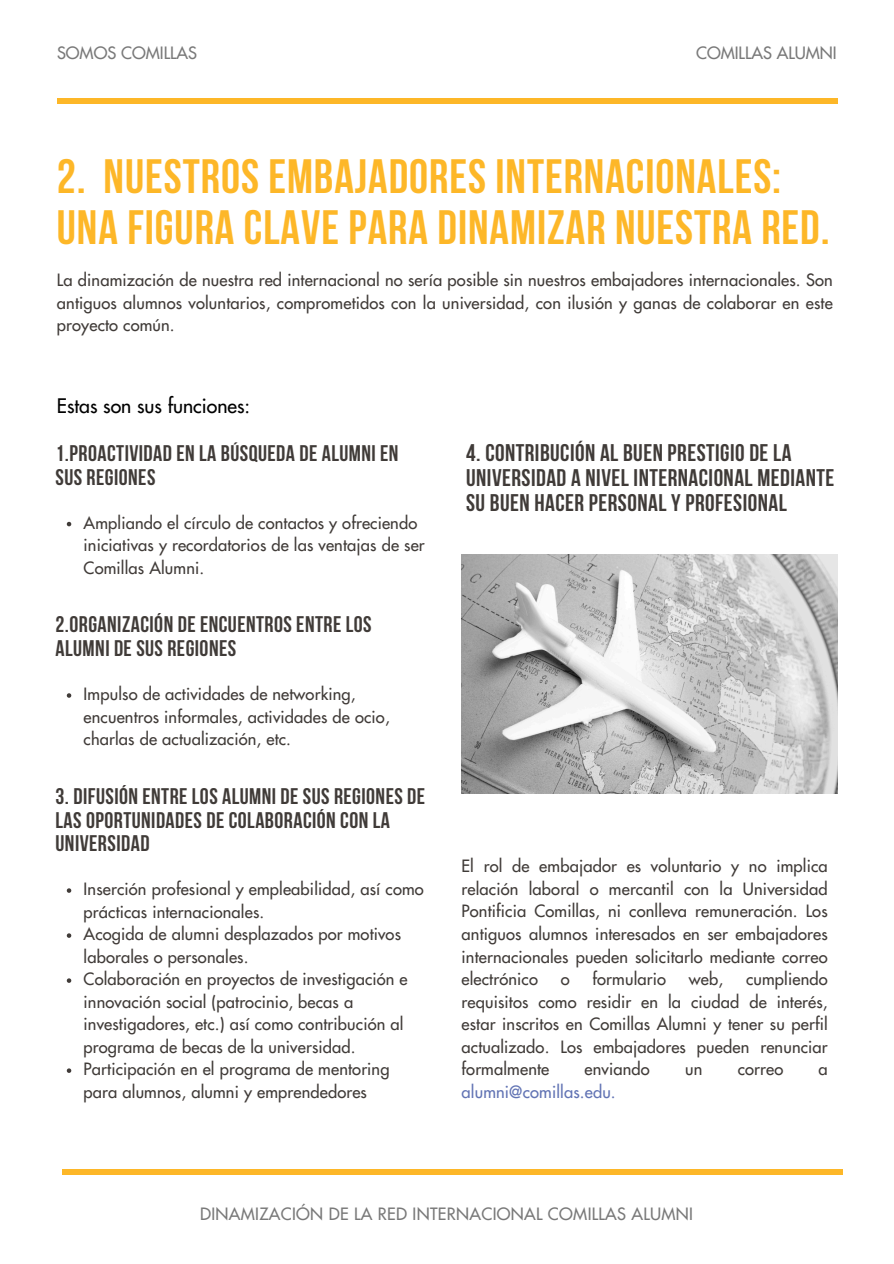
<style>
.page{position:relative;width:894px;height:1264px;background:#fff}
.page>*{position:absolute;margin:0;border:0;box-sizing:border-box;transform-origin:0 0}
.t1{font:700 48px/50.7px "Bebas Neue";letter-spacing:.02em;color:#fdb728}
.t2{font:700 24px/24.8px "Bebas Neue";letter-spacing:.02em;color:#403b38}
.t3{font:700 22.5px/23.7px "Bebas Neue";letter-spacing:.02em;color:#403b38}
.t4{font:500 19.5px "Futura Std";color:#000}
.t5{font:500 16.5px/22.5px "Futura Std";letter-spacing:.01em;color:#403b38}
.t6{font:500 16.5px "Futura Std";letter-spacing:.02em;color:#797979}
.t7{font:500 16.5px "Futura Std";color:#797979}
.t8{font:500 16.5px "Futura Std";letter-spacing:.01em;color:#6274b4}
</style>
<div class="page">
<img style="left:461px;top:555px;width:376px;height:238px">
<div style="left:57px;top:98px;width:780px;height:6px;background:#fdb728"></div>
<div style="left:62px;top:1168px;width:780px;height:6px;background:#fdb728"></div>
<svg style="left:67px;top:522px;width:4px;height:4px"></svg>
<svg style="left:67px;top:693px;width:4px;height:4px"></svg>
<svg style="left:67px;top:888px;width:4px;height:4px"></svg>
<svg style="left:67px;top:933px;width:4px;height:4px"></svg>
<svg style="left:67px;top:978px;width:4px;height:4px"></svg>
<svg style="left:67px;top:1068px;width:4px;height:4px"></svg>
<h3 class="t7" style="left:57px;top:45px;width:141px">SOMOS COMILLAS</h3>
<h2 class="t7" style="left:695px;top:45px;width:142px">COMILLAS ALUMNI</h2>
<h4 class="t1" style="left:57px;top:156px;width:774px">2. NUESTROS EMBAJADORES INTERNACIONALES:<br>UNA FIGURA CLAVE PARA DINAMIZAR NUESTRA RED.</h4>
<h4 class="t5" style="left:57px;top:269px;width:777px;text-align:justify">La dinamización de nuestra red internacional no sería posible sin nuestros embajadores internacionales. Son antiguos alumnos voluntarios, comprometidos con la universidad, con ilusión y ganas de colaborar en este proyecto común.</h4>
<h4 class="t4" style="left:57px;top:397px;width:195px">Estas son sus funciones:</h4>
<h1 class="t3" style="left:55px;top:443px;width:344px">1.PROACTIVIDAD EN LA BÚSQUEDA DE ALUMNI EN<br>SUS REGIONES</h1>
<h5 class="t5" style="left:84px;top:512px;width:342px">Ampliando el círculo de contactos y ofreciendo iniciativas y recordatorios de las ventajas de ser<br>Comillas Alumni.</h5>
<p class="t3" style="left:55px;top:615px;width:317px">2.ORGANIZACIÓN DE ENCUENTROS ENTRE LOS<br>ALUMNI DE SUS REGIONES</p>
<h2 class="t5" style="left:84px;top:683px;width:307px">Impulso de actividades de networking, encuentros informales, actividades de ocio, charlas de actualización, etc.</h2>
<h2 class="t3" style="left:55px;top:786px;width:371px">3. DIFUSIÓN ENTRE LOS ALUMNI DE SUS REGIONES DE<br>LAS OPORTUNIDADES DE COLABORACIÓN CON LA<br>UNIVERSIDAD</h2>
<p class="t5" style="left:84px;top:878px;width:341px">Inserción profesional y empleabilidad, así como prácticas internacionales.</p>
<p class="t5" style="left:84px;top:923px;width:319px">Acogida de alumni desplazados por motivos laborales o personales.</p>
<p class="t5" style="left:84px;top:968px;width:325px">Colaboración en proyectos de investigación e innovación social (patrocinio, becas a investigadores, etc.) así como contribución al programa de becas de la universidad.</p>
<p class="t5" style="left:84px;top:1058px;width:307px">Participación en el programa de mentoring para alumnos, alumni y emprendedores</p>
<h2 class="t2" style="left:466px;top:443px;width:369px">4. CONTRIBUCIÓN AL BUEN PRESTIGIO DE LA<br>UNIVERSIDAD A NIVEL INTERNACIONAL MEDIANTE<br>SU BUEN HACER PERSONAL Y PROFESIONAL</h2>
<h5 class="t5" style="left:461px;top:855px;width:367px;text-align:justify">El rol de embajador es voluntario y no implica relación laboral o mercantil con la Universidad Pontificia Comillas, ni conlleva remuneración. Los antiguos alumnos interesados en ser embajadores internacionales pueden solicitarlo mediante correo electrónico</h5>
<h5 class="t5" style="left:560px;top:968px;width:10px">o</h5>
<h5 class="t5" style="left:592px;top:968px;width:75px">formulario</h5>
<h5 class="t5" style="left:688px;top:968px;width:36px">web,</h5>
<h5 class="t5" style="left:461px;top:968px;width:367px;text-align:justify;text-indent:284px">cumpliendo requisitos como residir en la ciudad de interés, estar inscritos en Comillas Alumni y tener su perfil actualizado. Los embajadores pueden renunciar formalmente</h5>
<h5 class="t5" style="left:584px;top:1058px;width:67px">enviando</h5>
<h5 class="t5" style="left:685px;top:1058px;width:19px">un</h5>
<h5 class="t5" style="left:737px;top:1058px;width:47px">correo</h5>
<h5 class="t5" style="left:818px;top:1058px;width:11px">a</h5>
<h5 class="t8" style="left:461px;top:1083px;width:156px">alumni@comillas.edu.</h5>
<p class="t6" style="left:200px;top:1206px;width:494px">DINAMIZACIÓN DE LA RED INTERNACIONAL COMILLAS ALUMNI</p>
</div>
